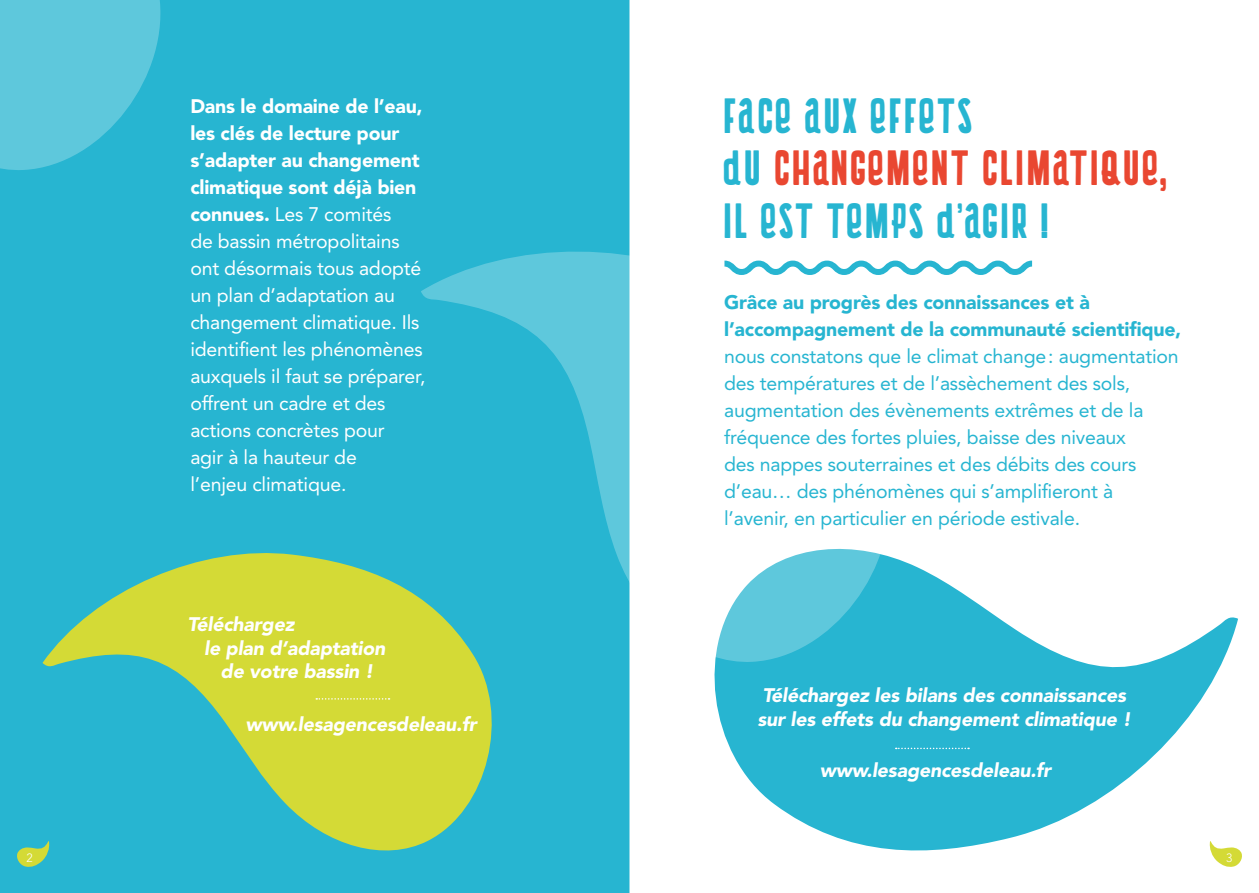
<style>
.page{position:relative;width:1259px;height:893px;background:#fff}
.page>*{position:absolute;margin:0;border:0;box-sizing:border-box;transform-origin:0 0}
.t1{font:43.5px/52.2px "Cookit";letter-spacing:.05em;color:#27b5d1}
.t2{font:19.5px/27px "Avenir LT Std";letter-spacing:-.01em;color:#fff}
.t3{font:19.5px/27px "Avenir LT Std";letter-spacing:-.01em;color:#27b5d1}
.t4{font:italic 900 19.5px/23.4px "Avenir LT Std";letter-spacing:-.01em;color:#fff}
.t5{font:900 19.5px/27px "Avenir LT Std";letter-spacing:-.01em;color:#27b5d1}
.t6{font:300 12px "Avenir";color:#fff}
.s1{font-weight:900}
.s2{color:#e94731}
</style>
<div class="page">
<svg style="left:714px;top:560px;width:524px;height:291px;fill:#27b5d1"></svg>
<div style="left:0;top:0;width:629px;height:893px;background:#27b5d1"></div>
<svg style="left:43px;top:544px;width:468px;height:318px;background:#82c87e"></svg>
<svg style="left:421px;top:237px;width:479px;height:428px"></svg>
<svg style="left:724px;top:261px;width:308px;height:14px"></svg>
<svg style="left:0;top:0;width:172px;height:173px;background:#4fc3d9"></svg>
<svg style="left:895px;top:748px;width:74px;height:1px"></svg>
<svg style="left:316px;top:698px;width:73px;height:2px"></svg>
<svg style="left:16px;top:841px;width:34px;height:27px"></svg>
<svg style="left:1208px;top:841px;width:34px;height:26px"></svg>
<p class="t2" style="left:190px;top:93px;width:237px"><span class="s1">Dans le domaine de l’eau, les clés de lecture pour s’adapter au changement climatique sont déjà bien connues.</span> Les 7 comités<br>de bassin métropolitains ont désormais tous adopté un plan d’adaptation au changement climatique. Ils identifient les phénomènes auxquels il faut se préparer, offrent un cadre et des actions concrètes pour<br>agir à la hauteur de<br>l’enjeu climatique.</p>
<p class="t4" style="left:188px;top:613px;width:108px">Téléchargez</p>
<p class="t4" style="left:204px;top:636px;width:183px">le plan d’adaptation</p>
<p class="t4" style="left:221px;top:660px;width:154px">de votre bassin !</p>
<p class="t4" style="left:245px;top:712px;width:233px">www.lesagencesdeleau.fr</p>
<h1 class="t1" style="left:723px;top:89px;width:444px">FACE AUX EFFETS<br>DU <span class="s2">CHANGEMENT CLIMATIQUE,<br></span>IL EST TEMPS D’AGIR !</h1>
<p class="t5" style="left:724px;top:289px;width:459px">Grâce au progrès des connaissances et à l’accompagnement de la communauté scientifique,</p>
<p class="t3" style="left:724px;top:343px;width:456px">nous constatons que le climat change: augmentation des températures et de l’assèchement des sols, augmentation des évènements extrêmes et de la fréquence des fortes pluies, baisse des niveaux<br>des nappes souterraines et des débits des cours d’eau… des phénomènes qui s’amplifieront à l’avenir, en particulier en période estivale.</p>
<p class="t4" style="left:757px;top:684px;width:375px">Téléchargez les bilans des connaissances sur les effets du changement climatique !</p>
<p class="t4" style="left:819px;top:759px;width:233px">www.lesagencesdeleau.fr</p>
<p class="t6" style="left:26px;top:850px;width:8px">2</p>
<p class="t6" style="left:1226px;top:850px;width:8px">3</p>
</div>
